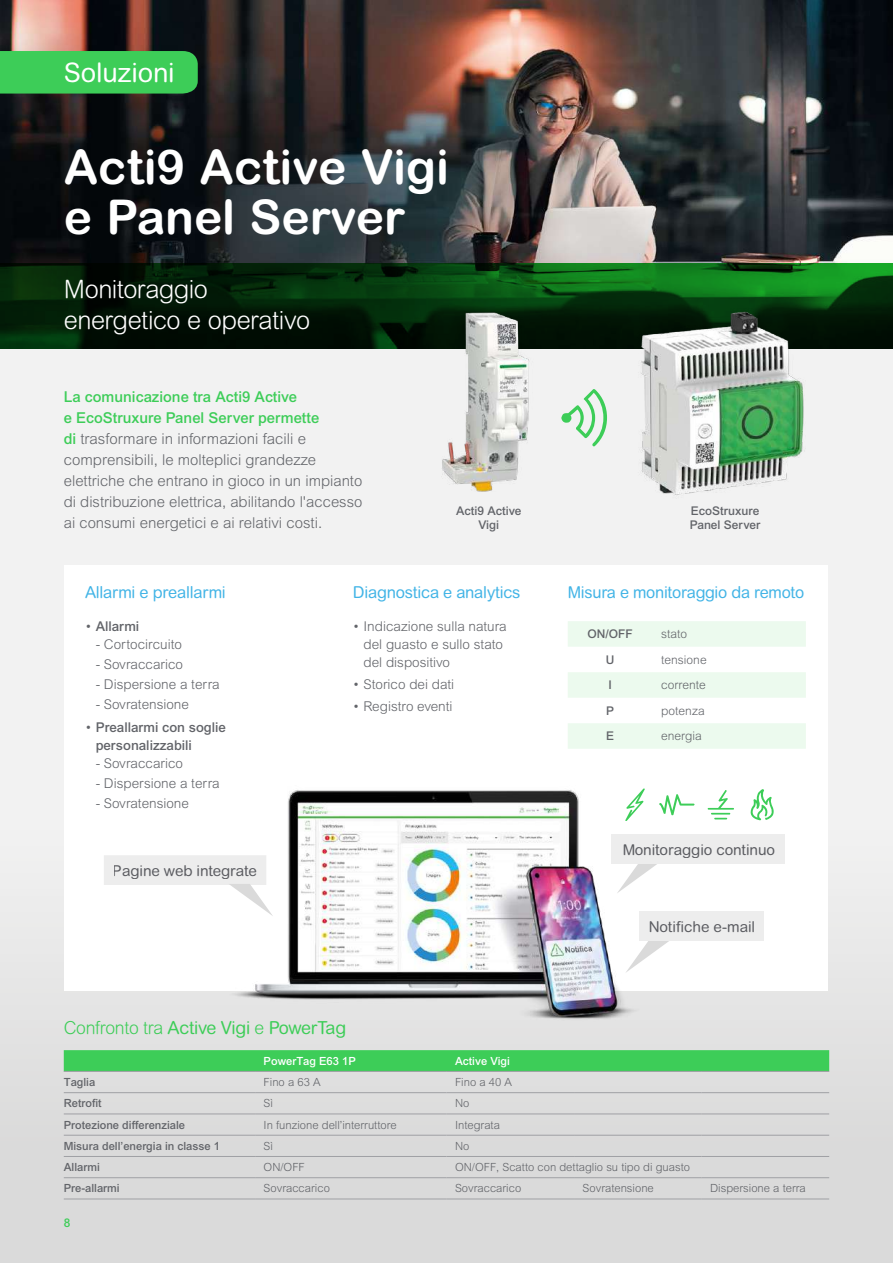
<style>
.page{position:relative;width:893px;height:1263px;background:#fff}
.page>*{position:absolute;margin:0;border:0;box-sizing:border-box;transform-origin:0 0}
.t1{font:700 48px/49.5px "Arial Rounded MT Pro";color:#fff}
.t2{font:27px "Arial Rounded MT Pro";letter-spacing:-.005em;color:#fff}
.t3{font:300 25.5px/30.6px "Arial Rounded MT Pro";letter-spacing:-.02em;color:#fff}
.t4{font:18px "Arial Rounded MT Pro";letter-spacing:-.015em;color:#3dcd58}
.t5{font:16.5px "Arial Rounded MT Pro";letter-spacing:-.015em;color:#42b4e6}
.t6{font:300 15px/21px "Arial MT Std";color:#626469}
.t7{font:15px "Arial Rounded MT Pro";letter-spacing:-.005em;color:#626469}
.t8{font:300 13.5px/18px "Arial MT Std";color:#626469}
.t9{font:500 13.5px/18px "Arial MT Std";color:#626469}
.t10{font:500 12px/14.4px "Arial MT Std";color:#626469;text-align:center}
.t11{font:300 12px "Arial MT Std";color:#626469}
.t12{font:500 12px "Arial MT Std";color:#3dcd58}
.t13{font:300 11.25px "Arial MT Std";color:#626469}
.t14{font:500 11.25px "Arial MT Std";color:#626469}
.t15{font:500 11.25px "Arial MT Std";color:#fff}
.s1{font-weight:500;color:#3dcd58}
.s2{font-weight:300}
</style>
<div class="page">
<div style="left:0;top:287px;width:893px;height:976px;background:#e6e6e6"></div>
<img style="left:0;top:0;width:893px;height:264px">
<svg style="left:0;top:264px;width:893px;height:85px;background:#05320c"></svg>
<div style="left:65px;top:566px;width:763px;height:425px;background:#fff"></div>
<div style="left:64px;top:1050px;width:765px;height:21px;background:#3dcd58"></div>
<hr style="left:64px;top:1071px;width:191px;height:1px;background:#9fa0a4">
<hr style="left:255px;top:1071px;width:191px;height:1px;background:#9fa0a4">
<hr style="left:446px;top:1071px;width:128px;height:1px;background:#9fa0a4">
<hr style="left:574px;top:1071px;width:128px;height:1px;background:#9fa0a4">
<hr style="left:702px;top:1071px;width:127px;height:1px;background:#9fa0a4">
<hr style="left:64px;top:1092px;width:191px;height:1px;background:#9fa0a4">
<hr style="left:255px;top:1092px;width:191px;height:1px;background:#9fa0a4">
<hr style="left:446px;top:1092px;width:128px;height:1px;background:#9fa0a4">
<hr style="left:574px;top:1092px;width:128px;height:1px;background:#9fa0a4">
<hr style="left:702px;top:1092px;width:127px;height:1px;background:#9fa0a4">
<hr style="left:64px;top:1114px;width:191px;height:1px;background:#9fa0a4">
<hr style="left:255px;top:1114px;width:191px;height:1px;background:#9fa0a4">
<hr style="left:446px;top:1114px;width:128px;height:1px;background:#9fa0a4">
<hr style="left:574px;top:1114px;width:128px;height:1px;background:#9fa0a4">
<hr style="left:702px;top:1114px;width:127px;height:1px;background:#9fa0a4">
<hr style="left:64px;top:1135px;width:191px;height:1px;background:#9fa0a4">
<hr style="left:255px;top:1135px;width:191px;height:1px;background:#9fa0a4">
<hr style="left:446px;top:1135px;width:128px;height:1px;background:#9fa0a4">
<hr style="left:574px;top:1135px;width:128px;height:1px;background:#9fa0a4">
<hr style="left:702px;top:1135px;width:127px;height:1px;background:#9fa0a4">
<hr style="left:64px;top:1156px;width:191px;height:1px;background:#9fa0a4">
<hr style="left:255px;top:1156px;width:191px;height:1px;background:#9fa0a4">
<hr style="left:446px;top:1156px;width:128px;height:1px;background:#9fa0a4">
<hr style="left:574px;top:1156px;width:128px;height:1px;background:#9fa0a4">
<hr style="left:702px;top:1156px;width:127px;height:1px;background:#9fa0a4">
<hr style="left:64px;top:1177px;width:191px;height:1px;background:#9fa0a4">
<hr style="left:64px;top:1199px;width:191px;height:1px;background:#9fa0a4">
<hr style="left:255px;top:1177px;width:191px;height:1px;background:#9fa0a4">
<hr style="left:255px;top:1199px;width:191px;height:1px;background:#9fa0a4">
<hr style="left:446px;top:1177px;width:128px;height:1px;background:#9fa0a4">
<hr style="left:574px;top:1177px;width:128px;height:1px;background:#9fa0a4">
<hr style="left:702px;top:1177px;width:127px;height:1px;background:#9fa0a4">
<hr style="left:446px;top:1199px;width:128px;height:1px;background:#9fa0a4">
<hr style="left:574px;top:1199px;width:128px;height:1px;background:#9fa0a4">
<hr style="left:702px;top:1199px;width:127px;height:1px;background:#9fa0a4">
<div style="left:0;top:51px;width:198px;height:43px;background:#3dcd58"></div>
<svg style="left:568px;top:621px;width:238px;height:128px"></svg>
<img style="left:395px;top:311px;width:180px;height:180px">
<img style="left:633px;top:308px;width:175px;height:191px">
<svg style="left:561px;top:389px;width:46px;height:58px"></svg>
<img style="left:207px;top:790px;width:452px;height:267px">
<svg style="left:659px;top:794px;width:35px;height:21px"></svg>
<svg style="left:750px;top:789px;width:24px;height:31px"></svg>
<svg style="left:708px;top:790px;width:26px;height:29px"></svg>
<svg style="left:625px;top:788px;width:20px;height:33px"></svg>
<svg style="left:104px;top:855px;width:169px;height:61px"></svg>
<svg style="left:617px;top:864px;width:42px;height:29px"></svg>
<svg style="left:625px;top:940px;width:44px;height:33px"></svg>
<div style="left:611px;top:834px;width:173px;height:30px;background:#ededed"></div>
<div style="left:639px;top:911px;width:125px;height:30px;background:#ededed"></div>
<h2 class="t2" style="left:64px;top:56px;width:112px">Soluzioni</h2>
<h1 class="t1" style="left:64px;top:144px;width:387px">Acti9 Active Vigi e Panel Server</h1>
<h3 class="t3" style="left:64px;top:275px;width:248px">Monitoraggio energetico e operativo</h3>
<p class="t6" style="left:64px;top:386px;width:300px"><span class="s1">La comunicazione tra Acti9 Active<br>e EcoStruxure Panel Server permette<br>di</span> trasformare in informazioni facili e comprensibili, le molteplici grandezze elettriche che entrano in gioco in un impianto di distribuzione elettrica, abilitando l'accesso ai consumi energetici e ai relativi costi.</p>
<p class="t10" style="left:456px;top:503px;width:67px">Acti9 Active<br>Vigi</p>
<p class="t10" style="left:690px;top:503px;width:72px;text-align:left">EcoStruxure<br>Panel Server</p>
<p class="t5" style="left:85px;top:583px;width:142px">Allarmi e preallarmi</p>
<p class="t9" style="left:85px;top:617px;width:56px"><span class="s2">•</span> Allarmi</p>
<p class="t8" style="left:96px;top:635px;width:88px">- Cortocircuito</p>
<p class="t8" style="left:96px;top:655px;width:89px">- Sovraccarico</p>
<p class="t8" style="left:96px;top:675px;width:125px">- Dispersione a terra</p>
<p class="t8" style="left:96px;top:696px;width:95px">- Sovratensione</p>
<p class="t9" style="left:96px;top:718px;width:132px;text-indent:-11px"><span class="s2">•</span> Preallarmi con soglie personalizzabili</p>
<p class="t8" style="left:96px;top:754px;width:89px">- Sovraccarico</p>
<p class="t8" style="left:96px;top:774px;width:125px">- Dispersione a terra</p>
<p class="t8" style="left:96px;top:794px;width:95px">- Sovratensione</p>
<p class="t7" style="left:113px;top:861px;width:146px">Pagine web integrate</p>
<p class="t5" style="left:353px;top:583px;width:169px">Diagnostica e analytics</p>
<p class="t8" style="left:364px;top:617px;width:145px;text-indent:-11px">• Indicazione sulla natura del guasto e sullo stato del dispositivo</p>
<p class="t8" style="left:353px;top:675px;width:103px">• Storico dei dati</p>
<p class="t8" style="left:353px;top:698px;width:101px">• Registro eventi</p>
<p class="t4" style="left:64px;top:1017px;width:284px"><span class="s2">Confronto tra</span> Active Vigi <span class="s2">e</span> PowerTag</p>
<p class="t15" style="left:264px;top:1054px;width:94px">PowerTag E63 1P</p>
<p class="t15" style="left:455px;top:1054px;width:57px">Active Vigi</p>
<p class="t5" style="left:568px;top:583px;width:238px">Misura e monitoraggio da remoto</p>
<p class="t10" style="left:587px;top:627px;width:47px">ON/OFF</p>
<p class="t11" style="left:661px;top:627px;width:28px">stato</p>
<p class="t10" style="left:606px;top:652px;width:10px">U</p>
<p class="t11" style="left:661px;top:653px;width:47px">tensione</p>
<p class="t10" style="left:609px;top:678px;width:5px">I</p>
<p class="t11" style="left:661px;top:678px;width:46px">corrente</p>
<p class="t10" style="left:606px;top:703px;width:10px">P</p>
<p class="t11" style="left:661px;top:704px;width:45px">potenza</p>
<p class="t10" style="left:606px;top:729px;width:10px">E</p>
<p class="t11" style="left:661px;top:729px;width:42px">energia</p>
<p class="t7" style="left:622px;top:840px;width:155px">Monitoraggio continuo</p>
<p class="t7" style="left:649px;top:918px;width:108px">Notifiche e-mail</p>
<p class="t14" style="left:64px;top:1075px;width:33px">Taglia</p>
<p class="t13" style="left:264px;top:1076px;width:58px">Fino a 63 A</p>
<p class="t13" style="left:455px;top:1076px;width:58px">Fino a 40 A</p>
<p class="t14" style="left:64px;top:1097px;width:39px">Retrofit</p>
<p class="t13" style="left:264px;top:1097px;width:11px">Sì</p>
<p class="t13" style="left:455px;top:1097px;width:16px">No</p>
<p class="t14" style="left:64px;top:1118px;width:123px">Protezione differenziale</p>
<p class="t13" style="left:264px;top:1118px;width:135px">In funzione dell’interruttore</p>
<p class="t13" style="left:455px;top:1118px;width:47px">Integrata</p>
<p class="t14" style="left:64px;top:1139px;width:158px">Misura dell’energia in classe 1</p>
<p class="t13" style="left:264px;top:1139px;width:11px">Sì</p>
<p class="t13" style="left:455px;top:1139px;width:16px">No</p>
<p class="t14" style="left:64px;top:1160px;width:38px">Allarmi</p>
<p class="t13" style="left:264px;top:1161px;width:43px">ON/OFF</p>
<p class="t13" style="left:455px;top:1161px;width:237px">ON/OFF, Scatto con dettaglio su tipo di guasto</p>
<p class="t14" style="left:64px;top:1182px;width:57px">Pre-allarmi</p>
<p class="t13" style="left:264px;top:1182px;width:68px">Sovraccarico</p>
<p class="t13" style="left:455px;top:1182px;width:68px">Sovraccarico</p>
<p class="t13" style="left:583px;top:1182px;width:73px">Sovratensione</p>
<p class="t13" style="left:710px;top:1182px;width:97px">Dispersione a terra</p>
<p class="t12" style="left:64px;top:1216px;width:8px">8</p>
</div>
